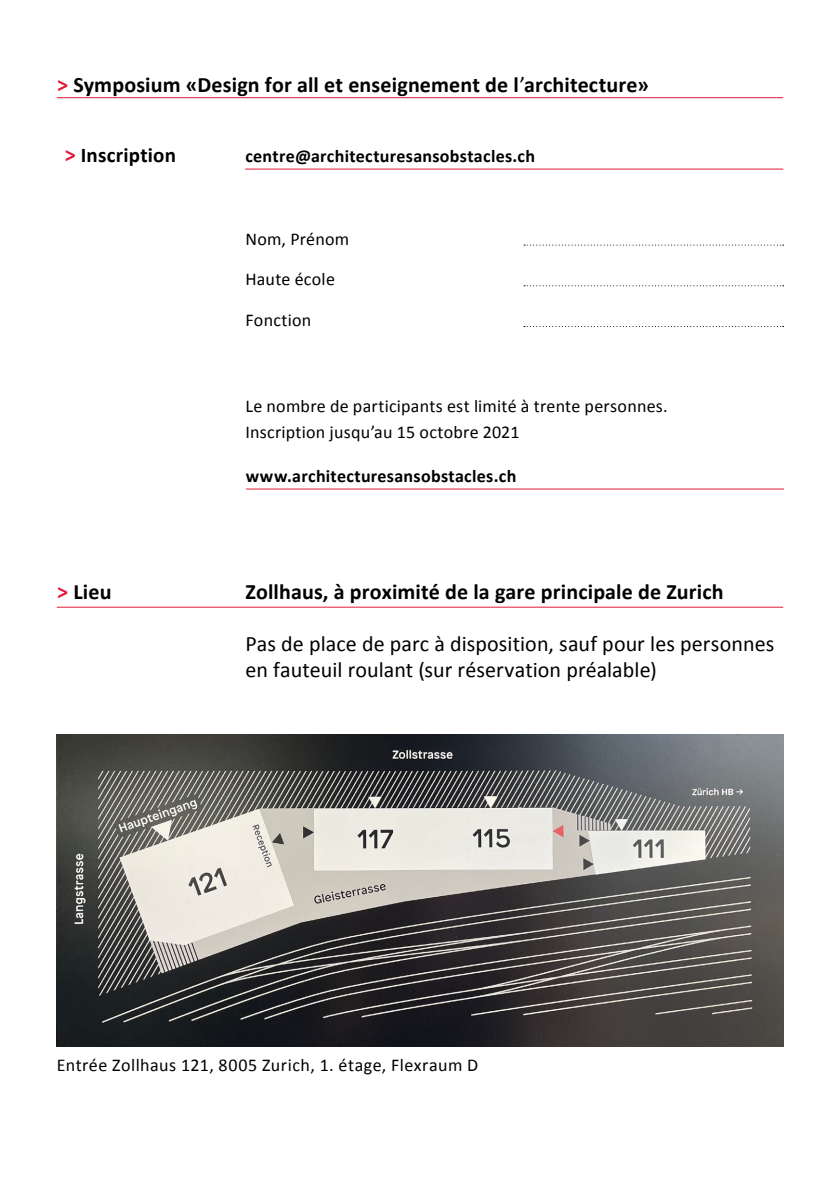
<style>
.page{position:relative;width:840px;height:1191px;background:#fff}
.page>*{position:absolute;margin:0;border:0;box-sizing:border-box;transform-origin:0 0}
._5_Lauftext_11{font:700 22px "Calibri";letter-spacing:.005em;color:#000}
._5_Lauftext_11-2{font:22px "Calibri";letter-spacing:.005em;color:#000}
._5_Lauftext_11-3{font:700 21px "Calibri";letter-spacing:.01em;color:#000}
._5_Lauftext_11-4{font:18px "Calibri";letter-spacing:.01em;color:#000}
._5_Lauftext_11-5{font:700 18px "Calibri";letter-spacing:.015em;color:#000}
._3_Kapiteltitel_16{font:18px "Calibri";letter-spacing:.025em;color:#000}
._3_4_Lauftext_9_5_mi{font:18px "Calibri";letter-spacing:.015em;color:#000}
.s1{color:#e31837}
.s2{font-weight:400}
.s3{font-size:22px;color:#e31837}
</style>
<div class="page">
<hr style="left:57px;top:97px;width:725px;height:1px;background:#e31837">
<hr style="left:57px;top:607px;width:725px;height:1px;background:#e31837">
<hr style="left:245px;top:169px;width:537px;height:1px;background:#e31837">
<img style="left:57px;top:734px;width:725px;height:312px">
<svg style="left:523px;top:245px;width:260px;height:1px"></svg>
<svg style="left:523px;top:285px;width:260px;height:1px"></svg>
<svg style="left:523px;top:326px;width:260px;height:1px"></svg>
<hr style="left:246px;top:489px;width:537px;height:1px;background:#e31837">
<p class="_5_Lauftext_11" style="left:57px;top:71px;width:593px"><span class="s1">&gt;</span> Symposium «Design for all et enseignement de l<span class="s2">’</span>architecture»</p>
<p class="_5_Lauftext_11-3" style="left:65px;top:141px;width:113px"><span class="s3">&gt;</span> Inscription</p>
<p class="_5_Lauftext_11-5" style="left:245px;top:145px;width:291px">centre@architecturesansobstacles.ch</p>
<p class="_3_4_Lauftext_9_5_mi" style="left:245px;top:227px;width:105px">Nom, Prénom</p>
<p class="_3_4_Lauftext_9_5_mi" style="left:245px;top:268px;width:91px">Haute école</p>
<p class="_3_4_Lauftext_9_5_mi" style="left:245px;top:309px;width:67px">Fonction</p>
<p class="_5_Lauftext_11-4" style="left:245px;top:395px;width:423px">Le nombre de participants est limité à trente personnes.</p>
<p class="_5_Lauftext_11-4" style="left:245px;top:421px;width:275px">Inscription jusqu’au 15 octobre 2021</p>
<p class="_5_Lauftext_11-5" style="left:246px;top:464px;width:272px">www.architecturesansobstacles.ch</p>
<p class="_5_Lauftext_11" style="left:57px;top:578px;width:56px"><span class="s1">&gt;</span> Lieu</p>
<p class="_5_Lauftext_11" style="left:245px;top:578px;width:479px">Zollhaus, à proximité de la gare principale de Zurich</p>
<p class="_5_Lauftext_11-2" style="left:245px;top:630px;width:530px">Pas de place de parc à disposition, sauf pour les personnes</p>
<p class="_5_Lauftext_11-2" style="left:245px;top:656px;width:412px">en fauteuil roulant (sur réservation préalable)</p>
<p class="_3_Kapiteltitel_16" style="left:57px;top:1053px;width:423px">Entrée Zollhaus 121, 8005 Zurich, 1. étage, Flexraum D</p>
</div>
